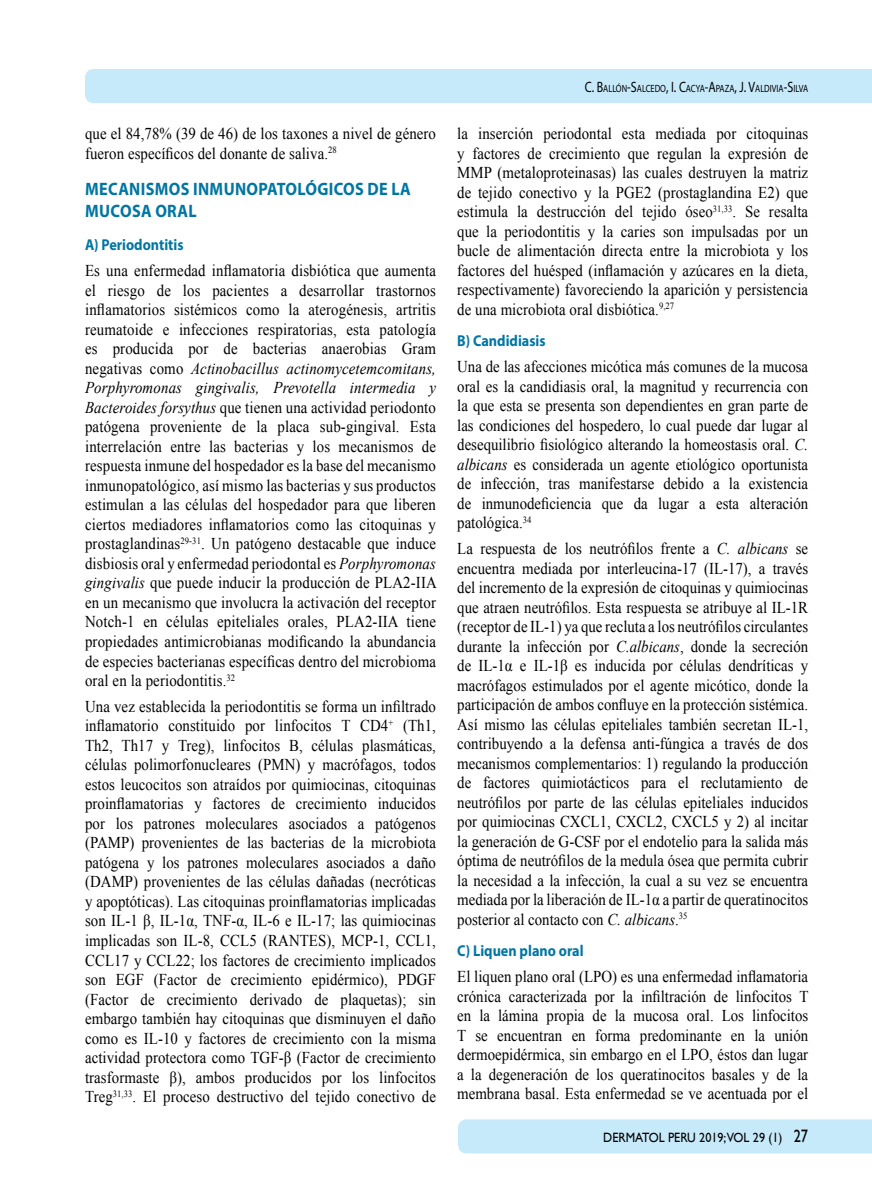
<style>
.page{position:relative;width:872px;height:1191px;background:#fff}
.page>*{position:absolute;margin:0;border:0;box-sizing:border-box;transform-origin:0 0}
.t1{font:700 18px/21.6px "Myriad Pro";letter-spacing:.02em;color:#0076a3;scale:.9 1}
.t2{font:16.5px/19.5px "Times New Roman";letter-spacing:.005em;color:#000;text-align:justify;scale:.9 1}
.t3{font:700 15.75px "Myriad Pro";color:#0076a3;scale:.9 1}
.t4{font:13.5px "Gill Sans";color:#000;scale:.9 1}
.t5{font:10.5px "Myriad Pro";color:#000;scale:.8 1}
.s1{font-style:italic}
.s2{font-size:15px}
.s3{font-size:18px}
</style>
<div class="page">
<div style="left:85px;top:69px;width:787px;height:34px;background:#c7eafb"></div>
<div style="left:458px;top:1119px;width:414px;height:34px;background:#c7eafb"></div>
<p class="t2" style="left:85px;top:123px;width:391px">que el 84,78% (39 de 46) de los taxones a nivel de género fueron específicos del donante de saliva.<sup>28</sup></p>
<p class="t1" style="left:85px;top:178px;width:363px">MECANISMOS INMUNOPATOLÓGICOS DE LA<br>MUCOSA ORAL</p>
<p class="t3" style="left:85px;top:235px;width:111px">A) Periodontitis</p>
<p class="t2" style="left:85px;top:261px;width:392px">Es una enfermedad inflamatoria disbiótica que aumenta el riesgo de los pacientes a desarrollar trastornos inflamatorios sistémicos como la aterogénesis, artritis reumatoide e infecciones respiratorias, esta patología es producida por de bacterias anaerobias Gram negativas como <span class="s1">Actinobacillus actinomycetemcomitans, Porphyromonas gingivalis, Prevotella intermedia y Bacteroides forsythus</span> que tienen una actividad periodonto patógena proveniente de la placa sub-gingival. Esta interrelación entre las bacterias y los mecanismos de respuesta inmune del hospedador es la base del mecanismo inmunopatológico, así mismo las bacterias y sus productos estimulan a las células del hospedador para que liberen ciertos mediadores inflamatorios como las citoquinas y prostaglandinas<sup>29-31</sup>. Un patógeno destacable que induce disbiosis oral y enfermedad periodontal es <span class="s1">Porphyromonas gingivalis</span> que puede inducir la producción de PLA2-IIA en un mecanismo que involucra la activación del receptor Notch-1 en células epiteliales orales, PLA2-IIA tiene propiedades antimicrobianas modificando la abundancia de especies bacterianas específicas dentro del microbioma oral en la periodontitis.<sup>32</sup></p>
<p class="t2" style="left:85px;top:696px;width:391px">Una vez establecida la periodontitis se forma un infiltrado inflamatorio constituido por linfocitos T CD4<sup>+</sup> (Th1, Th2, Th17 y Treg), linfocitos B, células plasmáticas, células polimorfonucleares (PMN) y macrófagos, todos estos leucocitos son atraídos por quimiocinas, citoquinas proinflamatorias y factores de crecimiento inducidos por los patrones moleculares asociados a patógenos (PAMP) provenientes de las bacterias de la microbiota patógena y los patrones moleculares asociados a daño (DAMP) provenientes de las células dañadas (necróticas y apoptóticas). Las citoquinas proinflamatorias implicadas son IL-1 β, IL-1α, TNF-α, IL-6 e IL-17; las quimiocinas implicadas son IL-8, CCL5 (RANTES), MCP-1, CCL1, CCL17 y CCL22; los factores de crecimiento implicados son EGF (Factor de crecimiento epidérmico), PDGF (Factor de crecimiento derivado de plaquetas); sin embargo también hay citoquinas que disminuyen el daño como es IL-10 y factores de crecimiento con la misma actividad protectora como TGF-β (Factor de crecimiento trasformaste β), ambos producidos por los linfocitos Treg<sup>31,33</sup>. El proceso destructivo del tejido conectivo de</p>
<p class="t5" style="left:585px;top:82px;width:281px"><span class="s2">C. B</span>ALLÓN<span class="s2">-S</span>ALCEDO<span class="s2">, I. C</span>ACYA<span class="s2">-A</span>PAZA<span class="s2">, J. V</span>ALDIVIA<span class="s2">-S</span>ILVA</p>
<p class="t2" style="left:457px;top:123px;width:391px">la inserción periodontal esta mediada por citoquinas y factores de crecimiento que regulan la expresión de MMP (metaloproteinasas) las cuales destruyen la matriz de tejido conectivo y la PGE2 (prostaglandina E2) que estimula la destrucción del tejido óseo<sup>31,33</sup>. Se resalta que la periodontitis y la caries son impulsadas por un bucle de alimentación directa entre la microbiota y los factores del huésped (inflamación y azúcares en la dieta, respectivamente) favoreciendo la aparición y persistencia de una microbiota oral disbiótica.<sup>9,27</sup></p>
<p class="t3" style="left:457px;top:331px;width:100px">B) Candidiasis</p>
<p class="t2" style="left:457px;top:357px;width:391px">Una de las afecciones micótica más comunes de la mucosa oral es la candidiasis oral, la magnitud y recurrencia con la que esta se presenta son dependientes en gran parte de las condiciones del hospedero, lo cual puede dar lugar al desequilibrio fisiológico alterando la homeostasis oral. <span class="s1">C. albicans</span> es considerada un agente etiológico oportunista de infección, tras manifestarse debido a la existencia de inmunodeficiencia que da lugar a esta alteración patológica.<sup>34</sup></p>
<p class="t2" style="left:457px;top:538px;width:391px">La respuesta de los neutrófilos frente a <span class="s1">C. albicans</span> se encuentra mediada por interleucina-17 (IL-17), a través del incremento de la expresión de citoquinas y quimiocinas que atraen neutrófilos. Esta respuesta se atribuye al IL-1R (receptor de IL-1) ya que recluta a los neutrófilos circulantes durante la infección por <span class="s1">C.albicans</span>, donde la secreción de IL-1α e IL-1β es inducida por células dendríticas y macrófagos estimulados por el agente micótico, donde la participación de ambos confluye en la protección sistémica.<br>Así mismo las células epiteliales también secretan IL-1, contribuyendo a la defensa anti-fúngica a través de dos mecanismos complementarios: 1) regulando la producción de factores quimiotácticos para el reclutamiento de neutrófilos por parte de las células epiteliales inducidos por quimiocinas CXCL1, CXCL2, CXCL5 y 2) al incitar la generación de G-CSF por el endotelio para la salida más óptima de neutrófilos de la medula ósea que permita cubrir la necesidad a la infección, la cual a su vez se encuentra mediada por la liberación de IL-1α a partir de queratinocitos posterior al contacto con <span class="s1">C. albicans</span>.<sup>35</sup></p>
<p class="t3" style="left:457px;top:940px;width:142px">C) Liquen plano oral</p>
<p class="t2" style="left:457px;top:966px;width:392px">El liquen plano oral (LPO) es una enfermedad inflamatoria crónica caracterizada por la infiltración de linfocitos T en la lámina propia de la mucosa oral. Los linfocitos T se encuentran en forma predominante en la unión dermoepidérmica, sin embargo en el LPO, éstos dan lugar a la degeneración de los queratinocitos basales y de la membrana basal. Esta enfermedad se ve acentuada por el</p>
<p class="t4" style="left:603px;top:1129px;width:229px">DERMATOL PERU 2019;VOL 29 (1) <span class="s3">27</span></p>
</div>
